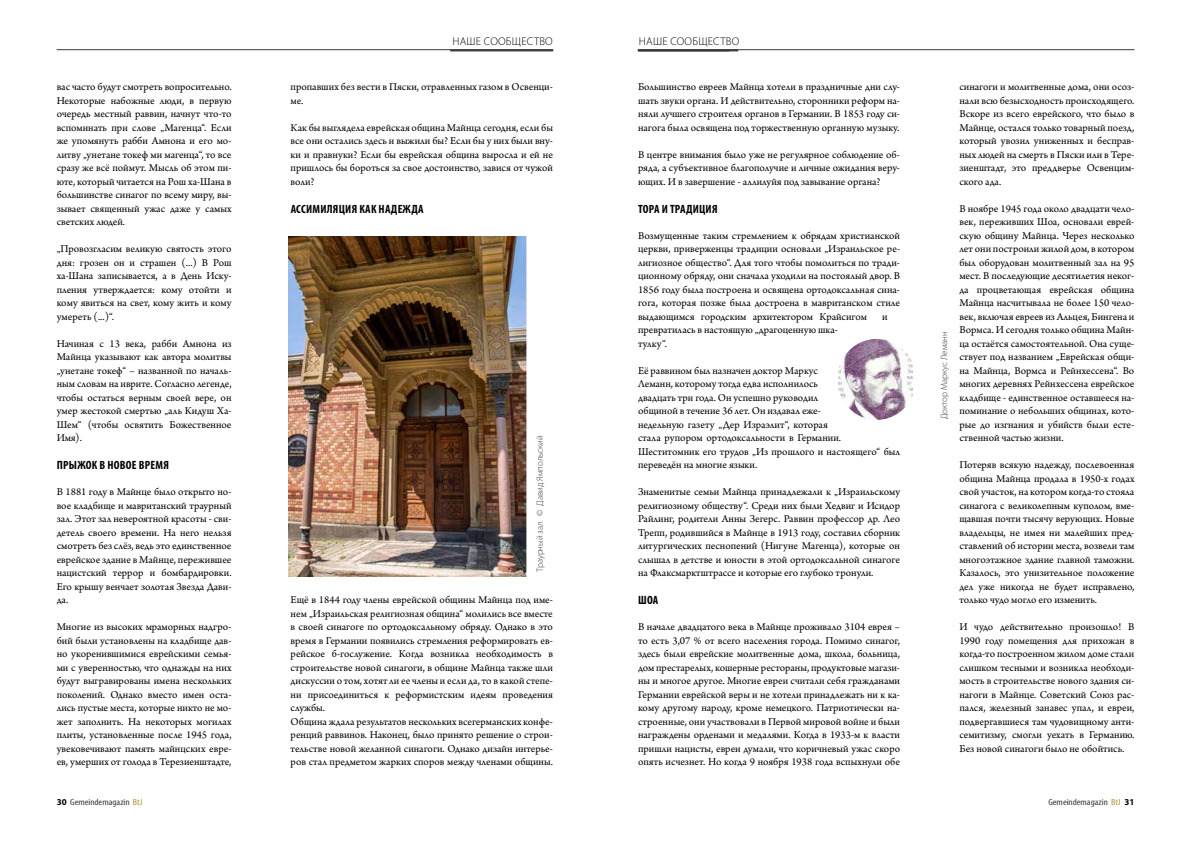
<style>
.page{position:relative;width:1191px;height:842px;background:#fff}
.page>*{position:absolute;margin:0;border:0;box-sizing:border-box;transform-origin:0 0}
.t1{font:700 condensed 12px "Myriad Pro";letter-spacing:.02em;color:#000}
.t2{font:300 11.3px "Myriad Pro";letter-spacing:.02em;color:#000}
.t3{font:11px/13.5px "Arno Pro";color:#000;text-align:justify}
.t4{font:300 9px "Myriad Pro";color:#393b41}
.t5{font:condensed 9px "Myriad Pro";color:#393b41;scale:1.14 1}
.s1{font-weight:700;font-stretch:normal;color:#000}
.s2{color:#b1933f}
</style>
<div class="page">
<hr style="left:638px;top:49px;width:496px;height:1px;background:#393b41">
<hr style="left:57px;top:49px;width:496px;height:1px;background:#393b41">
<img style="left:838px;top:339px;width:75px;height:81px">
<img style="left:288px;top:236px;width:238px;height:340px">
<hr style="left:638px;top:49px;width:100px;height:2px;background:#393b41">
<hr style="left:450px;top:49px;width:103px;height:2px;background:#393b41">
<p class="t3" style="left:57px;top:81px;width:176px">вас часто будут смотреть вопросительно.<br>Некоторые набожные люди, в первую очередь местный раввин, начнут что-то вспоминать при слове „Магенца“. Если же упомянуть рабби Амнона и его мо&shy;литву „унетане токеф ми магенца“, то все сразу же всё поймут. Мысль об этом пи&shy;юте, который читается на Рош ха-Шана в большинстве синагог по всему миру, вы&shy;зывает священный ужас даже у самых светских людей.</p>
<p class="t3" style="left:57px;top:243px;width:176px">„Провозгласим великую святость этого дня: грозен он и страшен (...) В Рош ха-Шана записывается, а в День Иску&shy;пления утверждается: кому отойти и кому явиться на свет, кому жить и кому умереть (...)“.</p>
<p class="t3" style="left:57px;top:337px;width:176px">Начиная с 13 века, рабби Амнона из Майнца указывают как автора молитвы „унетане токеф“ – названной по началь&shy;ным словам на иврите. Согласно легенде, чтобы остаться верным своей вере, он умер жестокой смертью „аль Кидуш Ха-Шем“ (чтобы освятить Божественное Имя).</p>
<p class="t1" style="left:57px;top:458px;width:114px">ПРЫЖОК В НОВОЕ ВРЕМЯ</p>
<p class="t3" style="left:57px;top:486px;width:176px">В 1881 году в Майнце было открыто но&shy;вое кладбище и мавританский траурный зал. Этот зал невероятной красоты - сви&shy;детель своего времени. На него нельзя смотреть без слёз, ведь это единственное еврейское здание в Майнце, пережившее нацистский террор и бомбардировки.<br>Его крышу венчает золотая Звезда Дави&shy;да.</p>
<p class="t3" style="left:57px;top:621px;width:176px">Многие из высоких мраморных надгро&shy;бий были установлены на кладбище дав&shy;но укоренившимися еврейскими семья&shy;ми с уверенностью, что однажды на них будут выгравированы имена нескольких поколений. Однако вместо имен оста&shy;лись пустые места, которые никто не мо&shy;жет заполнить. На некоторых могилах плиты, установленные после 1945 года, увековечивают память майнцских евре&shy;ев, умерших от голода в Терезиенштадте,</p>
<p class="t5" style="left:57px;top:796px;width:77px"><span class="s1">30</span> Gemeindemagazin <span class="s2">BtJ</span></p>
<p class="t2" style="left:452px;top:34px;width:102px">НАШЕ СООБЩЕСТВО</p>
<p class="t2" style="left:639px;top:34px;width:102px">НАШЕ СООБЩЕСТВО</p>
<p class="t3" style="left:291px;top:81px;width:264px">пропавших без вести в Пяски, отравленных газом в Освенци&shy;ме.</p>
<p class="t3" style="left:291px;top:121px;width:264px">Как бы выглядела еврейская община Майнца сегодня, если бы все они остались здесь и выжили бы? Если бы у них были вну&shy;ки и правнуки? Если бы еврейская община выросла и ей не пришлось бы бороться за свое достоинство, завися от чужой воли?</p>
<p class="t1" style="left:291px;top:201px;width:134px">АССИМИЛЯЦИЯ КАК НАДЕЖДА</p>
<p class="t4" style="left:534px;top:572px;width:138px;rotate:-90deg">Траурный зал © Давид Ямпольский</p>
<p class="t3" style="left:291px;top:594px;width:264px;text-align:left">Ещё в 1844 году члены еврейской общины Майнца под име&shy;нем „Израильская религиозная община“ молились все вместе в своей синагоге по ортодоксальному обряду. Однако в это время в Германии появились стремления реформировать ев&shy;рейское б-гослужение. Когда возникла необходимость в строительстве новой синагоги, в общине Майнца также шли дискуссии о том, хотят ли ее члены и если да, то в какой степе&shy;ни присоединиться к реформистским идеям проведения службы.<br>Община ждала результатов нескольких всегерманских конфе&shy;ренций раввинов. Наконец, было принято решение о строи&shy;тельстве новой желанной синагоги. Однако дизайн интерье&shy;ров стал предметом жарких споров между членами общины.</p>
<p class="t3" style="left:638px;top:81px;width:263px">Большинство евреев Майнца хотели в праздничные дни слу&shy;шать звуки органа. И действительно, сторонники реформ на&shy;няли лучшего строителя органов в Германии. В 1853 году си&shy;нагога была освящена под торжественную органную музыку.</p>
<p class="t3" style="left:638px;top:148px;width:263px">В центре внимания было уже не регулярное соблюдение об&shy;ряда, а субъективное благополучие и личные ожидания веру&shy;ющих. И в завершение - аллилуйя под завывание органа?</p>
<p class="t1" style="left:638px;top:201px;width:81px">ТОРА И ТРАДИЦИЯ</p>
<p class="t3" style="left:638px;top:229px;width:264px">Возмущенные таким стремлением к обрядам христианской церкви, приверженцы традиции основали „Израильское ре&shy;лигиозное общество“. Для того чтобы помолиться по тради&shy;ционному обряду, они сначала уходили на постоялый двор. В 1856 году была построена и освящена ортодоксальная сина&shy;гога, которая позже была достроена в мавританском стиле выдающимся городским архитектором Крайсигом</p>
<p class="t3" style="left:882px;top:310px;width:7px">и</p>
<p class="t3" style="left:638px;top:324px;width:202px">превратилась в настоящую „драгоценную шка&shy;тулку“.</p>
<p class="t3" style="left:638px;top:364px;width:264px;text-align:left">Её раввином был назначен доктор Маркус<br>Леманн, которому тогда едва исполнилось<br>двадцать три года. Он успешно руководил<br>общиной в течение 36 лет. Он издавал еже-<br>недельную газету „Дер Израэлит“, которая<br>стала рупором ортодоксальности в Германии.<br>Шеститомник его трудов „Из прошлого и настоящего“ был переведён на многие языки.</p>
<p class="t3" style="left:638px;top:486px;width:264px">Знаменитые семьи Майнца принадлежали к „Израильскому религиозному обществу“. Среди них были Хедвиг и Исидор Райлинг, родители Анны Зегерс. Раввин профессор др. Лео Трепп, родившийся в Майнце в 1913 году, составил сборник литургических песнопений (Нигуне Магенца), которые он слышал в детстве и юности в этой ортодоксальной синагоге на Флаксмарктштрассе и которые его глубоко тронули.</p>
<p class="t1" style="left:638px;top:593px;width:22px">ШОА</p>
<p class="t3" style="left:638px;top:621px;width:264px">В начале двадцатого века в Майнце проживало 3104 еврея – то есть 3,07 % от всего населения города. Помимо синагог, здесь были еврейские молитвенные дома, школа, больница, дом престарелых, кошерные рестораны, продуктовые магази&shy;ны и многое другое. Многие евреи считали себя гражданами Германии еврейской веры и не хотели принадлежать ни к ка&shy;кому другому народу, кроме немецкого. Патриотически на&shy;строенные, они участвовали в Первой мировой войне и были награждены орденами и медалями. Когда в 1933-м к власти пришли нацисты, евреи думали, что коричневый ужас скоро опять исчезнет. Но когда 9 ноября 1938 года вспыхнули обе</p>
<p class="t4" style="left:938px;top:419px;width:89px;rotate:-90deg">Доктор Маркус Леманн</p>
<p class="t3" style="left:959px;top:81px;width:176px">синагоги и молитвенные дома, они осоз&shy;нали всю безысходность происходящего.<br>Вскоре из всего еврейского, что было в Майнце, остался только товарный поезд, который увозил униженных и бесправ&shy;ных людей на смерть в Пяски или в Тере&shy;зиенштадт, это преддверье Освенцим&shy;ского ада.</p>
<p class="t3" style="left:959px;top:202px;width:176px">В ноябре 1945 года около двадцати чело&shy;век, переживших Шоа, основали еврей&shy;скую общину Майнца. Через несколько лет они построили жилой дом, в котором был оборудован молитвенный зал на 95 мест. В последующие десятилетия неког&shy;да процветающая еврейская община Майнца насчитывала не более 150 чело&shy;век, включая евреев из Альцея, Бингена и Вормса. И сегодня только община Майн&shy;ца остаётся самостоятельной. Она суще&shy;ствует под названием „Еврейская общи&shy;на Майнца, Вормса и Рейнхессена“. Во многих деревнях Рейнхессена еврейское кладбище - единственное оставшееся на&shy;поминание о небольших общинах, кото&shy;рые до изгнания и убийств были есте&shy;ственной частью жизни.</p>
<p class="t3" style="left:959px;top:459px;width:176px">Потеряв всякую надежду, послевоенная община Майнца продала в 1950-х годах свой участок, на котором когда-то стояла синагога с великолепным куполом, вме&shy;щавшая почти тысячу верующих. Новые владельцы, не имея ни малейших пред&shy;ставлений об истории места, возвели там многоэтажное здание главной таможни.<br>Казалось, это унизительное положение дел уже никогда не будет исправлено, только чудо могло его изменить.</p>
<p class="t3" style="left:959px;top:621px;width:176px">И чудо действительно произошло! В 1990 году помещения для прихожан в когда-то построенном жилом доме стали слишком тесными и возникла необходи&shy;мость в строительстве нового здания си&shy;нагоги в Майнце. Советский Союз рас&shy;пался, железный занавес упал, и евреи, подвергавшиеся там чудовищному анти&shy;семитизму, смогли уехать в Германию.<br>Без новой синагоги было не обойтись.</p>
<p class="t5" style="left:1048px;top:796px;width:77px">Gemeindemagazin <span class="s2">BtJ</span> <span class="s1">31</span></p>
</div>
